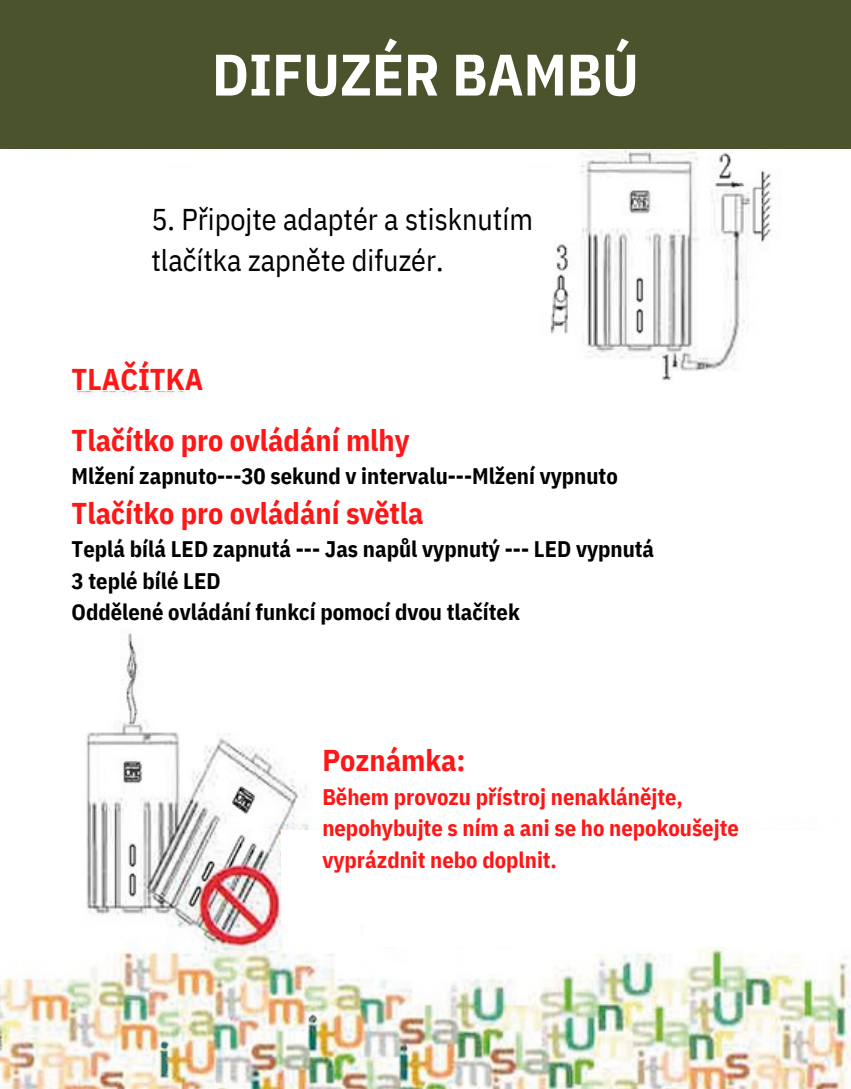
<style>
.page{position:relative;width:851px;height:1089px;background:#fff}
.page>*{position:absolute;margin:0;border:0;box-sizing:border-box;transform-origin:0 0}
.t1{font:700 58.5px "IBM Plex Sans Cond";color:#fff}
.t2{font:700 30px "IBM Plex Sans Cond";color:#ff1616}
.t3{font:30px/41.7px "IBM Plex Sans Cond";color:#000}
.t4{font:700 22.5px "IBM Plex Sans Cond";color:#000}
.t5{font:700 22.5px/31.5px "IBM Plex Sans Cond";color:#ff1616}
</style>
<div class="page">
<img style="left:0;top:148px;width:850px;height:941px">
<div style="left:281px;top:830px;width:83px;height:93px;background:#fff"></div>
<div style="left:72px;top:397px;width:713px;height:231px;background:#fff"></div>
<div style="left:72px;top:331px;width:292px;height:60px;background:#fff"></div>
<div style="left:47px;top:172px;width:450px;height:176px;background:#fff"></div>
<div style="left:0;top:0;width:850px;height:148px;background:#4b532c"></div>
<div style="left:364px;top:830px;width:471px;height:117px;background:#fff"></div>
<p class="t1" style="left:212px;top:36px;width:428px">DIFUZÉR BAMBÚ</p>
<p class="t3" style="left:151px;top:198px;width:383px">5. Připojte adaptér a stisknutím tlačítka zapněte difuzér.</p>
<p class="t2" style="left:72px;top:359px;width:133px">TLAČÍTKA</p>
<p class="t2" style="left:72px;top:420px;width:339px">Tlačítko pro ovládání mlhy</p>
<p class="t4" style="left:72px;top:461px;width:547px">Mlžení zapnuto---30 sekund v intervalu---Mlžení vypnuto</p>
<p class="t2" style="left:72px;top:493px;width:353px">Tlačítko pro ovládání světla</p>
<p class="t4" style="left:72px;top:534px;width:584px">Teplá bílá LED zapnutá --- Jas napůl vypnutý --- LED vypnutá</p>
<p class="t4" style="left:72px;top:566px;width:150px">3 teplé bílé LED</p>
<p class="t4" style="left:72px;top:597px;width:449px">Oddělené ovládání funkcí pomocí dvou tlačítek</p>
<p class="t2" style="left:322px;top:740px;width:145px">Poznámka:</p>
<p class="t5" style="left:322px;top:781px;width:418px">Během provozu přístroj nenaklánějte, nepohybujte s ním a ani se ho nepokoušejte vyprázdnit nebo doplnit.</p>
</div>
